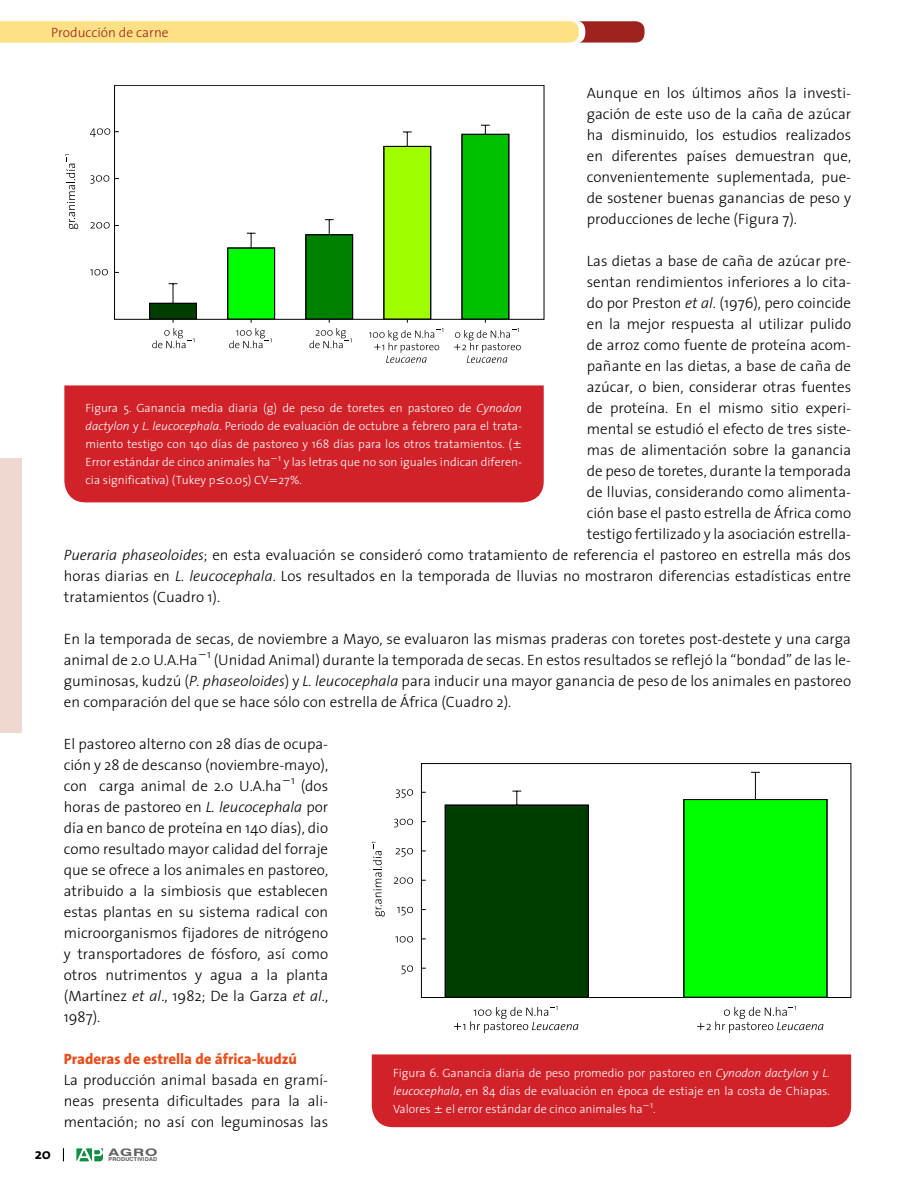
<style>
.page{position:relative;width:915px;height:1191px;background:#fff}
.page>*{position:absolute;margin:0;border:0;box-sizing:border-box;transform-origin:0 0}
.t1{font:300 15px/21px "The Sans 3";color:#000;text-align:justify}
.t2{font:800 15px "The Sans 8";color:#ea4d19}
.t3{font:15px "The Sans 7 Bold Plain";color:#000}
.t4{font:300 13.5px "The Sans 3";color:#9d211c}
.t5{font:300 12px/18px "The Sans 3";color:#fff}
.t6{font:300 11.25px "The Sans 3";color:#000}
.t7{font:700 10.35px "Swiss 721 BT";color:#000;scale:1.52 1}
.t8{font:300 9px "The Sans 3";color:#fff}
.t9{font:700 5.4px "Swiss 721 BT";letter-spacing:.03em;color:#000}
.s1{font-style:italic}
</style>
<div class="page">
<svg style="left:77px;top:1148px;width:26px;height:13px"></svg>
<svg style="left:63px;top:1148px;width:1px;height:13px"></svg>
<svg style="left:0;top:21px;width:644px;height:22px;background:#f6d181"></svg>
<div style="left:0;top:458px;width:22px;height:275px;background:#efd8cf"></div>
<svg style="left:454px;top:1006px;width:124px;height:27px"></svg>
<svg style="left:697px;top:1006px;width:126px;height:27px"></svg>
<svg style="left:372px;top:842px;width:12px;height:74px"></svg>
<div style="left:421px;top:763px;width:429px;height:234px;background:#fff;border:1px solid #000"></div>
<svg style="left:444px;top:790px;width:145px;height:208px;background:#124912"></svg>
<svg style="left:682px;top:771px;width:145px;height:227px;background:#20f820"></svg>
<svg style="left:395px;top:789px;width:18px;height:9px"></svg>
<svg style="left:394px;top:818px;width:19px;height:9px"></svg>
<svg style="left:395px;top:848px;width:18px;height:8px"></svg>
<svg style="left:394px;top:877px;width:19px;height:6px"></svg>
<svg style="left:397px;top:906px;width:16px;height:9px"></svg>
<svg style="left:395px;top:936px;width:18px;height:6px"></svg>
<svg style="left:401px;top:965px;width:12px;height:9px"></svg>
<div style="left:64px;top:385px;width:479px;height:117px;background:#d1222a"></div>
<svg style="left:65px;top:154px;width:13px;height:75px"></svg>
<div style="left:114px;top:85px;width:430px;height:234px;background:#fff;border:1px solid #000"></div>
<svg style="left:149px;top:283px;width:48px;height:65px"></svg>
<svg style="left:227px;top:232px;width:48px;height:116px"></svg>
<svg style="left:305px;top:219px;width:48px;height:129px"></svg>
<svg style="left:369px;top:131px;width:74px;height:232px"></svg>
<svg style="left:454px;top:124px;width:66px;height:239px"></svg>
<svg style="left:90px;top:128px;width:29px;height:9px"></svg>
<svg style="left:90px;top:175px;width:19px;height:9px"></svg>
<svg style="left:90px;top:222px;width:29px;height:6px"></svg>
<svg style="left:90px;top:269px;width:18px;height:6px"></svg>
<div style="left:371px;top:1054px;width:479px;height:73px;background:#d1222a"></div>
<svg style="left:513px;top:441px;width:7px;height:7px"></svg>
<svg style="left:217px;top:477px;width:7px;height:7px"></svg>
<svg style="left:270px;top:479px;width:7px;height:3px"></svg>
<p class="t4" style="left:51px;top:21px;width:119px">Producción de carne</p>
<p class="t1" style="left:586px;top:82px;width:266px">Aunque en los últimos años la investi&shy;gación de este uso de la caña de azúcar ha disminuido, los estudios realizados en diferentes países demuestran que, convenientemente suplementada, pue&shy;de sostener buenas ganancias de peso y producciones de leche (Figura 7).</p>
<p class="t1" style="left:586px;top:250px;width:266px">Las dietas a base de caña de azúcar pre-</p>
<p class="t1" style="left:586px;top:271px;width:266px">sentan rendimientos inferiores a lo cita-</p>
<p class="t1" style="left:586px;top:292px;width:266px">do por Preston <span class="s1">et al</span>. (1976), pero coincide</p>
<p class="t1" style="left:586px;top:313px;width:266px">en la mejor respuesta al utilizar pulido</p>
<p class="t1" style="left:586px;top:334px;width:266px">de arroz como fuente de proteína acom-</p>
<p class="t1" style="left:586px;top:355px;width:266px">pañante en las dietas, a base de caña de</p>
<p class="t1" style="left:586px;top:376px;width:266px">azúcar, o bien, considerar otras fuentes</p>
<p class="t1" style="left:586px;top:397px;width:266px">de proteína. En el mismo sitio experi-</p>
<p class="t1" style="left:586px;top:418px;width:266px">mental se estudió el efecto de tres siste-</p>
<p class="t1" style="left:586px;top:439px;width:266px">mas de alimentación sobre la ganancia</p>
<p class="t1" style="left:586px;top:460px;width:266px">de peso de toretes, durante la temporada</p>
<p class="t1" style="left:586px;top:481px;width:266px">de lluvias, considerando como alimenta-</p>
<p class="t1" style="left:586px;top:502px;width:266px">ción base el pasto estrella de África como</p>
<p class="t1" style="left:586px;top:523px;width:266px">testigo fertilizado y la asociación estrella-</p>
<p class="t1" style="left:64px;top:544px;width:788px"><span class="s1">Pueraria phaseoloides</span>; en esta evaluación se consideró como tratamiento de referencia el pastoreo en estrella más dos</p>
<p class="t1" style="left:64px;top:565px;width:788px">horas diarias en <span class="s1">L. leucocephala</span>. Los resultados en la temporada de lluvias no mostraron diferencias estadísticas entre</p>
<p class="t1" style="left:64px;top:586px;width:158px">tratamientos (Cuadro 1).</p>
<p class="t1" style="left:64px;top:628px;width:788px">En la temporada de secas, de noviembre a Mayo, se evaluaron las mismas praderas con toretes post-destete y una carga animal de 2.0 U.A.Ha</p>
<p class="t5" style="left:86px;top:399px;width:437px">Figura 5. Ganancia media diaria (g) de peso de toretes en pastoreo de <span class="s1">Cynodon dactylon</span> y <span class="s1">L. leucocephala</span>. Periodo de evaluación de octubre a febrero para el trata&shy;miento testigo con 140 días de pastoreo y 168 días para los otros tratamientos. ( Error estándar de cinco animales ha</p>
<p class="t8" style="left:278px;top:450px;width:5px">1</p>
<p class="t5" style="left:86px;top:453px;width:437px;text-indent:198px">y las letras que no son iguales indican diferen&shy;cia significativa) (Tukey p 0.05) CV 27%.</p>
<p class="t6" style="left:207px;top:645px;width:5px">1</p>
<p class="t1" style="left:64px;top:649px;width:788px;text-indent:150px">(Unidad Animal) durante la temporada de secas. En estos resultados se reflejó la “bondad” de las le&shy;guminosas, kudzú (<span class="s1">P. phaseoloides</span>) y <span class="s1">L. leucocephala</span> para inducir una mayor ganancia de peso de los animales en pastoreo en comparación del que se hace sólo con estrella de África (Cuadro 2).</p>
<p class="t1" style="left:64px;top:733px;width:266px">El pastoreo alterno con 28 días de ocupa&shy;ción y 28 de descanso (noviembre-mayo), con carga animal de 2.0 U.A.ha</p>
<p class="t6" style="left:291px;top:771px;width:5px">1</p>
<p class="t1" style="left:64px;top:775px;width:266px;text-indent:237px">(dos horas de pastoreo en <span class="s1">L. leucocephala</span> por día en banco de proteína en 140 días), dio como resultado mayor calidad del forraje que se ofrece a los animales en pastoreo, atribuido a la simbiosis que establecen estas plantas en su sistema radical con microorganismos fijadores de nitrógeno y transportadores de fósforo, así como otros nutrimentos y agua a la planta (Martínez <span class="s1">et al</span>., 1982; De la Garza <span class="s1">et al</span>., 1987).</p>
<p class="t2" style="left:64px;top:1046px;width:235px">Praderas de estrella de áfrica-kudzú</p>
<p class="t1" style="left:64px;top:1069px;width:266px">La producción animal basada en gramí&shy;neas presenta dificultades para la ali&shy;mentación; no así con leguminosas las</p>
<p class="t5" style="left:393px;top:1063px;width:438px;text-align:justify">Figura 6. Ganancia diaria de peso promedio por pastoreo en <span class="s1">Cynodon dactylon</span> y <span class="s1">L. leucocephala</span>, en 84 días de evaluación en época de estiaje en la costa de Chiapas.<br>Valores</p>
<p class="t5" style="left:446px;top:1099px;width:211px">el error estándar de cinco animales ha <sup>1</sup>.</p>
<p class="t3" style="left:35px;top:1141px;width:18px">20</p>
<p class="t7" style="left:108px;top:1146px;width:34px">AGRO</p>
<p class="t9" style="left:108px;top:1156px;width:50px">PRODUCTIVIDAD</p>
</div>
